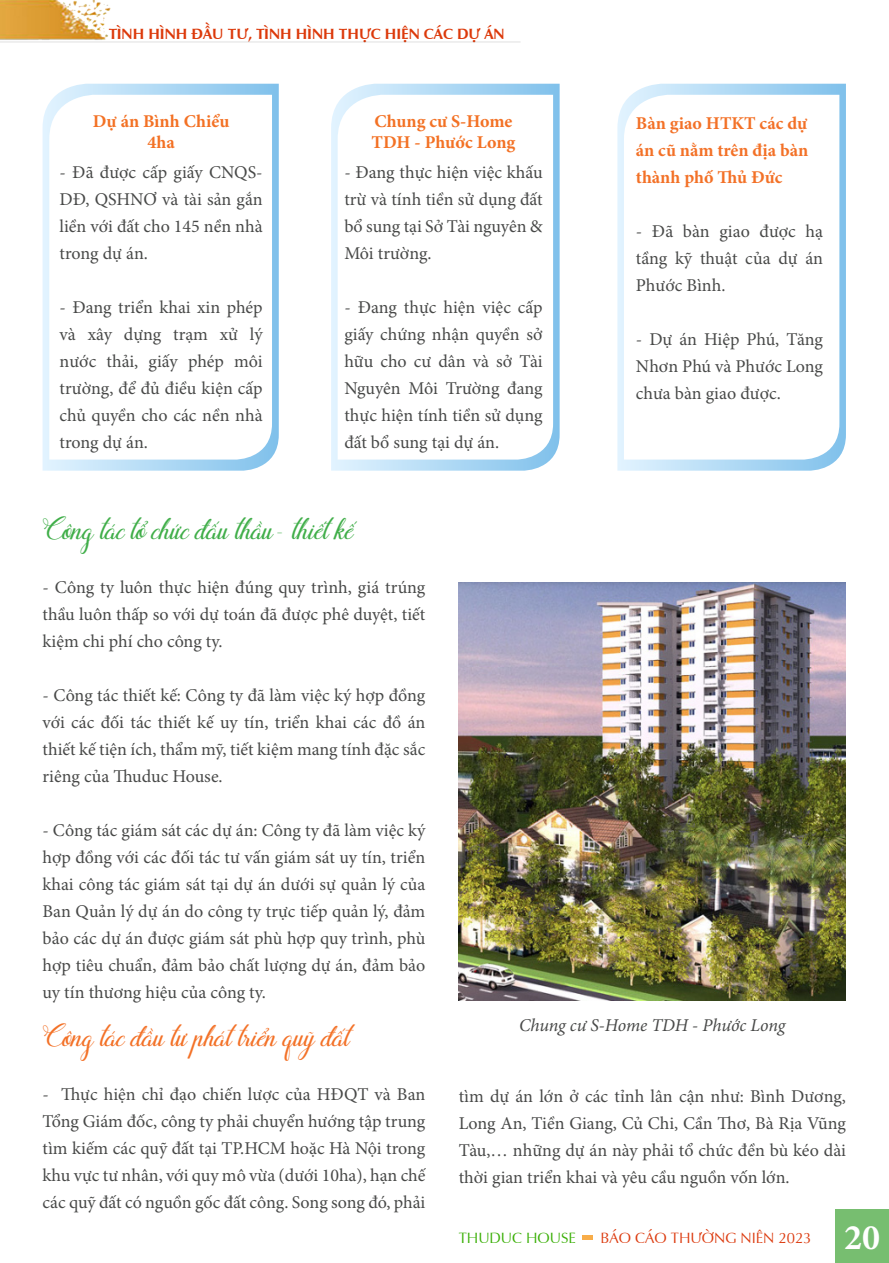
<style>
.page{position:relative;width:889px;height:1263px;background:#fff}
.page>*{position:absolute;margin:0;border:0;box-sizing:border-box;transform-origin:0 0}
.t1{font:700 36px "Minion Pro";color:#fff}
.t2{font:21px "SVN Flamingo Script";color:#40ae49}
.t3{font:21px "SVN Flamingo Script";color:#f37127}
.t4{font:18px/27px "Minion Pro";color:#484948;text-align:justify}
.t5{font:700 18px/27px "Minion Pro";color:#f37127;text-align:justify}
.t6{font:700 18px/21.6px "Minion Pro";color:#f37124;text-align:center}
.t7{font:italic 18px "Minion Pro";letter-spacing:-.005em;color:#484948}
.t8{font:700 15px "UVN Nhan";color:#dc390a}
.t9{font:15px "UVN Nhan";color:#dc3b0f}
.t10{font:15px "UVN Nhan";color:#3aaf06}
</style>
<div class="page">
<img style="left:0;top:0;width:111px;height:40px">
<hr style="left:0;top:41px;width:520px;height:2px;background:#231f20">
<div style="left:835px;top:1209px;width:54px;height:54px;background:#77be70"></div>
<div style="left:582px;top:1235px;width:11px;height:5px;background:#f8ad49"></div>
<svg style="left:43px;top:84px;width:236px;height:387px;background:#b5dbf5"></svg>
<svg style="left:49px;top:95px;width:223px;height:365px"></svg>
<svg style="left:331px;top:84px;width:228px;height:387px;background:#b8ddf5"></svg>
<svg style="left:338px;top:95px;width:215px;height:365px"></svg>
<svg style="left:617px;top:84px;width:229px;height:387px;background:#b6dcf5"></svg>
<svg style="left:624px;top:95px;width:215px;height:365px"></svg>
<img style="left:458px;top:583px;width:387px;height:417px">
<p class="t8" style="left:109px;top:22px;width:397px">TÌNH HÌNH ĐẦU TƯ, TÌNH HÌNH THỰC HIỆN CÁC DỰ ÁN</p>
<p class="t6" style="left:93px;top:110px;width:138px">Dự án Bình Chiểu<br>4ha</p>
<p class="t6" style="left:372px;top:110px;width:145px;text-align:left">Chung cư S-Home<br>TDH - Phước Long</p>
<p class="t5" style="left:636px;top:110px;width:174px">Bàn giao HTKT các dự án cũ nằm trên địa bàn thành phố Thủ Đức</p>
<p class="t4" style="left:636px;top:218px;width:189px">- Đã bàn giao được hạ tầng kỹ thuật của dự án Phước Bình.</p>
<p class="t4" style="left:60px;top:158px;width:204px">- Đã được cấp giấy CNQS-DĐ, QSHNƠ và tài sản gắn liền với đất cho 145 nền nhà trong dự án.</p>
<p class="t4" style="left:60px;top:293px;width:205px">- Đang triển khai xin phép và xây dựng trạm xử lý nước thải, giấy phép môi trường, để đủ điều kiện cấp chủ quyền cho các nền nhà trong dự án.</p>
<p class="t4" style="left:344px;top:158px;width:200px">- Đang thực hiện việc khấu trừ và tính tiền sử dụng đất bổ sung tại Sở Tài nguyên &amp; Môi trường.</p>
<p class="t4" style="left:344px;top:293px;width:200px">- Đang thực hiện việc cấp giấy chứng nhận quyền sở hữu cho cư dân và sở Tài Nguyên Môi Trường đang thực hiện tính tiền sử dụng đất bổ sung tại dự án.</p>
<p class="t4" style="left:636px;top:326px;width:189px">- Dự án Hiệp Phú, Tăng Nhơn Phú và Phước Long chưa bàn giao được.</p>
<p class="t2" style="left:43px;top:519px;width:313px">Công tác tổ chức đấu thầu- thiết kế</p>
<p class="t4" style="left:43px;top:573px;width:384px">- Công ty luôn thực hiện đúng quy trình, giá trúng thầu luôn thấp so với dự toán đã được phê duyệt, tiết kiệm chi phí cho công ty.</p>
<p class="t4" style="left:43px;top:681px;width:384px">- Công tác thiết kế: Công ty đã làm việc ký hợp đồng với các đối tác thiết kế uy tín, triển khai các đồ án thiết kế tiện ích, thẩm mỹ, tiết kiệm mang tính đặc sắc riêng của Thuduc House.</p>
<p class="t4" style="left:43px;top:816px;width:384px">- Công tác giám sát các dự án: Công ty đã làm việc ký hợp đồng với các đối tác tư vấn giám sát uy tín, triển khai công tác giám sát tại dự án dưới sự quản lý của Ban Quản lý dự án do công ty trực tiếp quản lý, đảm bảo các dự án được giám sát phù hợp quy trình, phù hợp tiêu chuẩn, đảm bảo chất lượng dự án, đảm bảo uy tín thương hiệu của công ty.</p>
<p class="t3" style="left:43px;top:1026px;width:309px">Công tác đầu tư phát triển quỹ đất</p>
<p class="t4" style="left:43px;top:1081px;width:384px">- Thực hiện chỉ đạo chiến lược của HĐQT và Ban Tổng Giám đốc, công ty phải chuyển hướng tập trung tìm kiếm các quỹ đất tại TP.HCM hoặc Hà Nội trong khu vực tư nhân, với quy mô vừa (dưới 10ha), hạn chế các quỹ đất có nguồn gốc đất công. Song song đó, phải</p>
<p class="t7" style="left:519px;top:1013px;width:268px">Chung cư S-Home TDH - Phước Long</p>
<p class="t4" style="left:458px;top:1083px;width:389px">tìm dự án lớn ở các tỉnh lân cận như: Bình Dương, Long An, Tiền Giang, Củ Chi, Cần Thơ, Bà Rịa Vũng Tàu,… những dự án này phải tổ chức đền bù kéo dài thời gian triển khai và yêu cầu nguồn vốn lớn.</p>
<p class="t10" style="left:458px;top:1226px;width:119px">THUDUC HOUSE</p>
<p class="t9" style="left:600px;top:1226px;width:212px">BÁO CÁO THƯỜNG NIÊN 2023</p>
<p class="t1" style="left:844px;top:1212px;width:37px">20</p>
</div>
